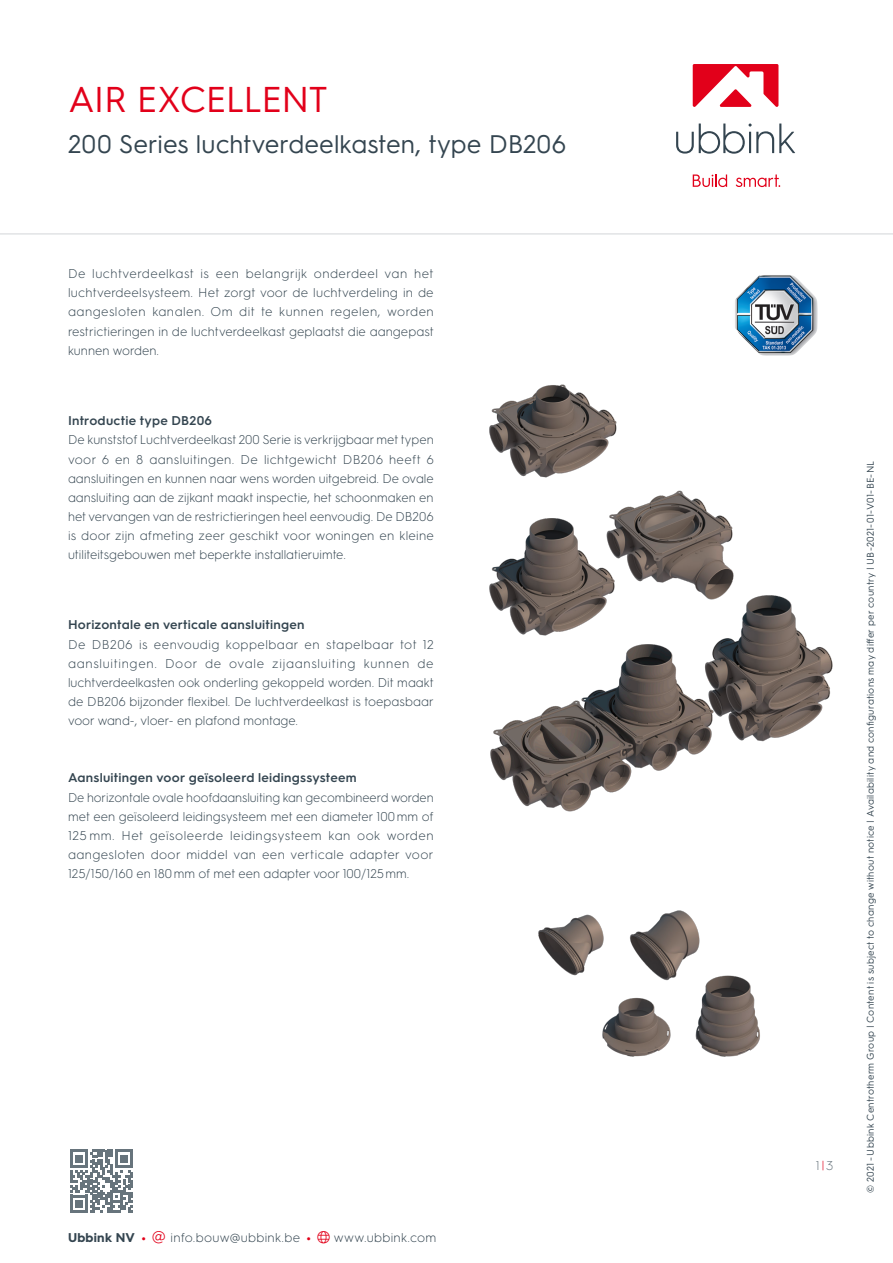
<style>
.page{position:relative;width:893px;height:1263px;background:#fff}
.page>*{position:absolute;margin:0;border:0;box-sizing:border-box;transform-origin:0 0}
._10_head{font:36px "HGS3";letter-spacing:-.02em;color:#e2001a}
._10_head_with_pages{font:25.5px "HGS3";color:#344550}
._30_body{font:300 12.75px/19.2px "HGS3";color:#344550;text-align:justify}
._20_sub{font:600 12.75px "HGS3";letter-spacing:.02em;color:#344550}
._30_body-2{font:300 12.75px "HGS3";letter-spacing:.02em;color:#344550}
.t1{font:300 12.75px "HGS3";color:#67747c}
._00_disclaimer{font:9.75px "HGS3";letter-spacing:.03em;color:#344550}
.s1{font-weight:700}
.s2{font-weight:700;color:#e2001a}
.s3{color:#e2001a}
</style>
<div class="page">
<svg style="left:676px;top:124px;width:119px;height:30px"></svg>
<svg style="left:693px;top:174px;width:34px;height:13px"></svg>
<svg style="left:736px;top:174px;width:44px;height:13px"></svg>
<svg style="left:693px;top:64px;width:85px;height:43px"></svg>
<hr style="left:0;top:233px;width:893px;height:2px;background:#e1e3e5">
<svg style="left:70px;top:1150px;width:63px;height:62px"></svg>
<img style="left:735px;top:275px;width:27px;height:79px">
<img style="left:489px;top:384px;width:128px;height:94px">
<img style="left:624px;top:490px;width:110px;height:98px">
<img style="left:489px;top:508px;width:146px;height:119px">
<img style="left:696px;top:588px;width:137px;height:154px">
<img style="left:490px;top:627px;width:227px;height:185px">
<img style="left:538px;top:914px;width:66px;height:62px">
<img style="left:602px;top:997px;width:69px;height:60px">
<img style="left:695px;top:975px;width:65px;height:82px">
<img style="left:629px;top:910px;width:81px;height:80px">
<p class="_10_head" style="left:68px;top:74px;width:262px">AIR EXCELLENT</p>
<p class="_10_head_with_pages" style="left:68px;top:126px;width:500px">200 Series luchtverdeelkasten, type DB206</p>
<p class="_30_body" style="left:68px;top:263px;width:367px">De luchtverdeelkast is een belangrijk onderdeel van het luchtverdeelsysteem. Het zorgt voor de luchtverdeling in de aangesloten kanalen. Om dit te kunnen regelen, worden restrictieringen in de luchtverdeelkast geplaatst die aangepast kunnen worden.</p>
<p class="_20_sub" style="left:68px;top:412px;width:145px">Introductie type DB206</p>
<p class="_30_body" style="left:68px;top:430px;width:367px">De kunststof Luchtverdeelkast 200 Serie is verkrijgbaar met typen voor 6 en 8 aansluitingen. De lichtgewicht DB206 heeft 6 aansluitingen en kunnen naar wens worden uitgebreid. De ovale aansluiting aan de zijkant maakt inspectie, het schoonmaken en het vervangen van de restrictieringen heel eenvoudig. De DB206 is door zijn afmeting zeer geschikt voor woningen en kleine utiliteitsgebouwen met beperkte installatieruimte.</p>
<p class="_20_sub" style="left:68px;top:616px;width:238px">Horizontale en verticale aansluitingen</p>
<p class="_30_body" style="left:68px;top:634px;width:367px">De DB206 is eenvoudig koppelbaar en stapelbaar tot 12 aansluitingen. Door de ovale zijaansluiting kunnen de luchtverdeelkasten ook onderling gekoppeld worden. Dit maakt de DB206 bijzonder flexibel. De luchtverdeelkast is toepasbaar voor wand-, vloer- en plafond montage.</p>
<p class="_20_sub" style="left:68px;top:769px;width:290px">Aansluitingen voor geïsoleerd leidingssysteem</p>
<p class="_30_body" style="left:68px;top:787px;width:367px">De horizontale ovale hoofdaansluiting kan gecombineerd worden met een geïsoleerd leidingsysteem met een diameter 100mm of 125 mm. Het geïsoleerde leidingsysteem kan ook worden aangesloten door middel van een verticale adapter voor 125/150/160 en 180mm of met een adapter voor 100/125mm.</p>
<p class="_30_body-2" style="left:68px;top:1228px;width:370px"><span class="s1">Ubbink NV</span> <span class="s2">•</span> <span class="s3">▼</span> info.bouw@ubbink.be <span class="s2">•</span> <span class="s3">●□</span> www.ubbink.com</p>
<p class="t1" style="left:816px;top:1157px;width:19px">1<span class="s3">|</span>3</p>
<p class="_00_disclaimer" style="left:864px;top:1193px;width:734px;rotate:-90deg">© 2021 - Ubbink Centrotherm Group | Content is subject to change without notice | Availability and configurations may differ per country | UB-2021-01-V01-BE-NL</p>
</div>
